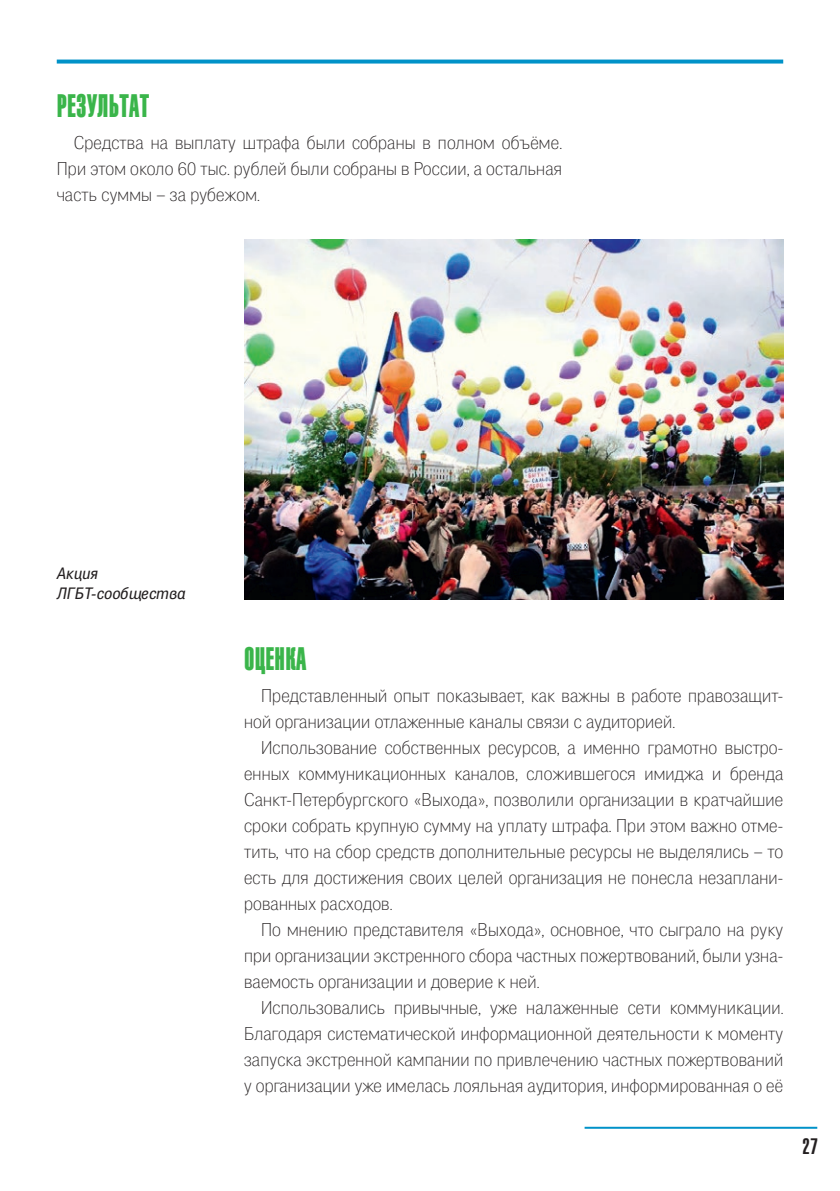
<style>
.page{position:relative;width:840px;height:1191px;background:#fff}
.page>*{position:absolute;margin:0;border:0;box-sizing:border-box;transform-origin:0 0}
.t1{font:700 32px "Kekur C";letter-spacing:.01em;color:#3ab54a}
.t2{font:22px "Kekur C";color:#231f20}
.t3{font:100 18px/26px "PF Das Grotesk Pro";letter-spacing:.01em;color:#231f20;text-align:justify}
.t4{font:italic 16px/20px "PF Das Grotesk Pro";letter-spacing:.01em;color:#231f20}
</style>
<div class="page">
<hr style="left:584px;top:1126px;width:232px;height:2px;background:#0092c8">
<svg style="left:57px;top:60px;width:725px;height:4px;background:#1c9ece"></svg>
<img style="left:244px;top:239px;width:538px;height:361px">
<h1 class="t1" style="left:57px;top:87px;width:94px">РЕЗУЛЬТАТ</h1>
<p class="t3" style="left:57px;top:130px;width:506px;text-indent:17px">Средства на выплату штрафа были собраны в полном объёме.<br>При этом около 60 тыс. рублей были собраны в России, а остальная часть суммы – за рубежом.</p>
<p class="t4" style="left:57px;top:563px;width:130px">Акция<br>ЛГБТ-сообщества</p>
<h1 class="t1" style="left:244px;top:640px;width:64px">ОЦЕНКА</h1>
<p class="t3" style="left:244px;top:682px;width:540px;text-indent:17px">Представленный опыт показывает, как важны в работе правозащит&shy;ной организации отлаженные каналы связи с аудиторией.</p>
<p class="t3" style="left:244px;top:734px;width:540px;text-indent:17px">Использование собственных ресурсов, а именно грамотно выстро&shy;енных коммуникационных каналов, сложившегося имиджа и бренда Санкт-Петербургского «Выхода», позволили организации в кратчайшие сроки собрать крупную сумму на уплату штрафа. При этом важно отме&shy;тить, что на сбор средств дополнительные ресурсы не выделялись – то есть для достижения своих целей организация не понесла незаплани&shy;рованных расходов.</p>
<p class="t3" style="left:244px;top:916px;width:540px;text-indent:17px">По мнению представителя «Выхода», основное, что сыграло на руку при организации экстренного сбора частных пожертвований, были узна&shy;ваемость организации и доверие к ней.</p>
<p class="t3" style="left:244px;top:994px;width:540px;text-indent:17px">Использовались привычные, уже налаженные сети коммуникации.<br>Благодаря систематической информационной деятельности к моменту запуска экстренной кампании по привлечению частных пожертвований у организации уже имелась лояльная аудитория, информированная о её</p>
<p class="t2" style="left:802px;top:1133px;width:17px">27</p>
</div>
